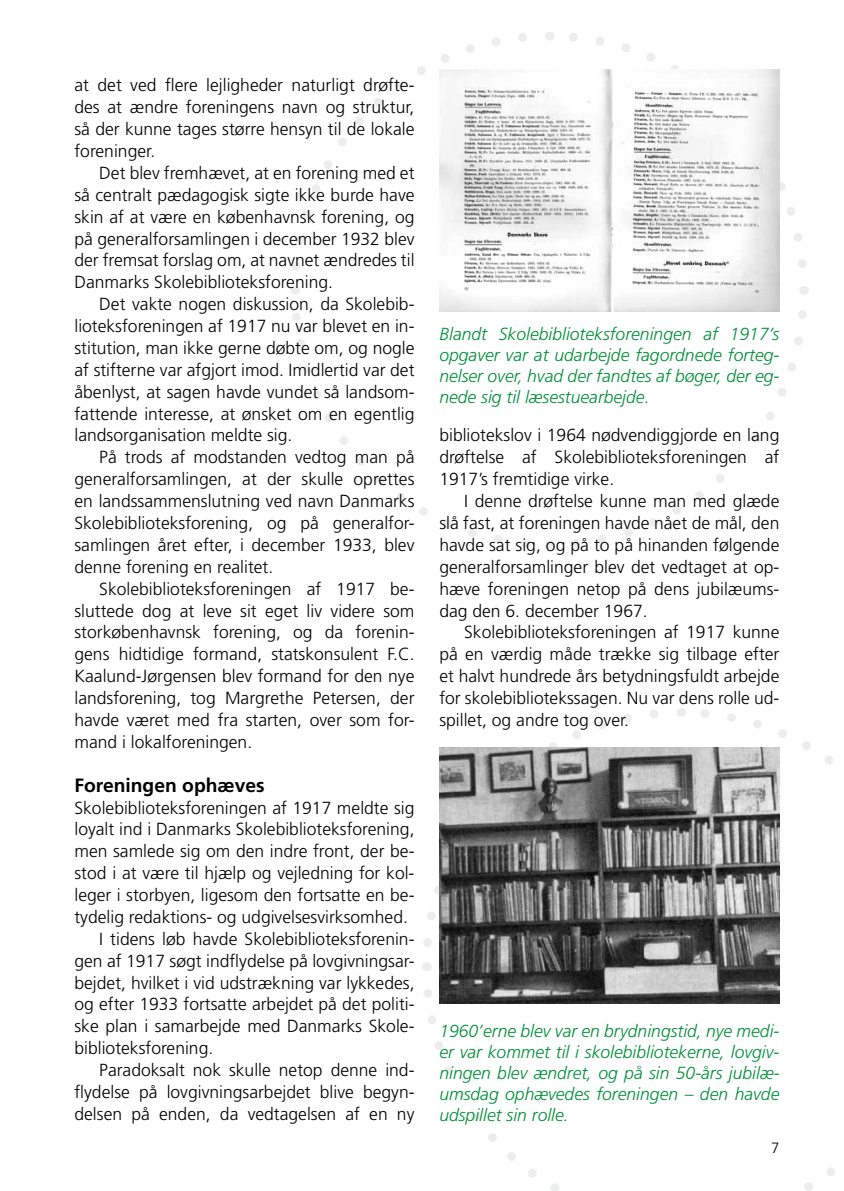
<style>
.page{position:relative;width:844px;height:1191px;background:#fff}
.page>*{position:absolute;margin:0;border:0;box-sizing:border-box;transform-origin:0 0}
.t1{font:700 19.25px "Frutiger LT Std";color:#000}
.t2{font:300 17.5px/21.9px "Frutiger LT Std";color:#000;text-align:justify}
.t3{font:italic 300 17.5px/21px "Frutiger LT Std";color:#009037;text-align:justify}
.t4{font:300 14.88px "Frutiger LT Std";color:#000}
</style>
<div class="page">
<svg style="left:572px;top:294px;width:235px;height:253px"></svg>
<svg style="left:553px;top:33px;width:253px;height:240px"></svg>
<svg style="left:292px;top:33px;width:235px;height:237px"></svg>
<svg style="left:292px;top:313px;width:237px;height:235px"></svg>
<svg style="left:423px;top:710px;width:240px;height:237px"></svg>
<svg style="left:423px;top:989px;width:253px;height:202px"></svg>
<svg style="left:697px;top:962px;width:138px;height:229px"></svg>
<svg style="left:680px;top:708px;width:153px;height:241px"></svg>
<img style="left:439px;top:69px;width:340px;height:243px">
<img style="left:439px;top:748px;width:340px;height:255px">
<p class="t2" style="left:74px;top:75px;width:341px">at det ved flere lejligheder naturligt drøfte&shy;des at ændre foreningens navn og struktur, så der kunne tages større hensyn til de lokale foreninger.</p>
<p class="t2" style="left:74px;top:162px;width:341px;text-indent:25px">Det blev fremhævet, at en forening med et så centralt pædagogisk sigte ikke burde have skin af at være en københavnsk forening, og på generalforsamlingen i december 1932 blev der fremsat forslag om, at navnet ændredes til Danmarks Skolebiblioteksforening.</p>
<p class="t2" style="left:74px;top:293px;width:341px;text-indent:25px">Det vakte nogen diskussion, da Skolebib&shy;lioteksforeningen af 1917 nu var blevet en in&shy;stitution, man ikke gerne døbte om, og nogle af stifterne var afgjort imod. Imidlertid var det åbenlyst, at sagen havde vundet så landsom&shy;fattende interesse, at ønsket om en egentlig landsorganisation meldte sig.</p>
<p class="t2" style="left:74px;top:446px;width:341px;text-indent:25px">På trods af modstanden vedtog man på generalforsamlingen, at der skulle oprettes en landssammenslutning ved navn Danmarks Skolebiblioteksforening, og på generalfor&shy;samlingen året efter, i december 1933, blev denne forening en realitet.</p>
<p class="t2" style="left:74px;top:578px;width:341px;text-indent:25px">Skolebiblioteksforeningen af 1917 be&shy;sluttede dog at leve sit eget liv videre som storkøbenhavnsk forening, og da forenin&shy;gens hidtidige formand, statskonsulent F.C.<br>Kaalund-Jørgensen blev formand for den nye landsforening, tog Margrethe Petersen, der havde været med fra starten, over som for&shy;mand i lokalforeningen.</p>
<p class="t1" style="left:74px;top:773px;width:192px">Foreningen ophæves</p>
<p class="t2" style="left:74px;top:796px;width:341px">Skolebiblioteksforeningen af 1917 meldte sig</p>
<p class="t2" style="left:74px;top:818px;width:341px">loyalt ind i Danmarks Skolebiblioteksforening,</p>
<p class="t2" style="left:74px;top:840px;width:341px">men samlede sig om den indre front, der be-</p>
<p class="t2" style="left:74px;top:862px;width:341px">stod i at være til hjælp og vejledning for kol-</p>
<p class="t2" style="left:74px;top:884px;width:341px">leger i storbyen, ligesom den fortsatte en be-</p>
<p class="t2" style="left:74px;top:906px;width:335px">tydelig redaktions- og udgivelsesvirksomhed.</p>
<p class="t2" style="left:99px;top:928px;width:317px">I tidens løb havde Skolebiblioteksforenin-</p>
<p class="t2" style="left:74px;top:950px;width:341px">gen af 1917 søgt indflydelse på lovgivningsar-</p>
<p class="t2" style="left:74px;top:971px;width:341px">bejdet, hvilket i vid udstrækning var lykkedes,</p>
<p class="t2" style="left:74px;top:993px;width:341px">og efter 1933 fortsatte arbejdet på det politi-</p>
<p class="t2" style="left:74px;top:1015px;width:341px">ske plan i samarbejde med Danmarks Skole-</p>
<p class="t2" style="left:74px;top:1037px;width:140px">biblioteksforening.</p>
<p class="t2" style="left:99px;top:1059px;width:317px">Paradoksalt nok skulle netop denne ind-</p>
<p class="t2" style="left:74px;top:1081px;width:341px">flydelse på lovgivningsarbejdet blive begyn-</p>
<p class="t2" style="left:74px;top:1103px;width:341px">delsen på enden, da vedtagelsen af en ny</p>
<p class="t3" style="left:439px;top:323px;width:341px">Blandt Skolebiblioteksforeningen af 1917’s opgaver var at udarbejde fagordnede forteg&shy;nelser over, hvad der fandtes af bøger, der eg&shy;nede sig til læsestuearbejde.</p>
<p class="t2" style="left:439px;top:425px;width:341px">bibliotekslov i 1964 nødvendiggjorde en lang drøftelse af Skolebiblioteksforeningen af 1917’s fremtidige virke.</p>
<p class="t2" style="left:439px;top:490px;width:341px;text-indent:25px">I denne drøftelse kunne man med glæde slå fast, at foreningen havde nået de mål, den havde sat sig, og på to på hinanden følgende generalforsamlinger blev det vedtaget at op&shy;hæve foreningen netop på dens jubilæums&shy;dag den 6. december 1967.</p>
<p class="t2" style="left:439px;top:621px;width:341px;text-indent:25px">Skolebiblioteksforeningen af 1917 kunne på en værdig måde trække sig tilbage efter et halvt hundrede års betydningsfuldt arbejde for skolebibliotekssagen. Nu var dens rolle ud&shy;spillet, og andre tog over.</p>
<p class="t3" style="left:439px;top:1020px;width:341px">1960’erne blev var en brydningstid, nye medi&shy;er var kommet til i skolebibliotekerne, lovgiv&shy;ningen blev ændret, og på sin 50-års jubilæ&shy;umsdag ophævedes foreningen – den havde udspillet sin rolle.</p>
<p class="t4" style="left:771px;top:1139px;width:10px">7</p>
</div>
